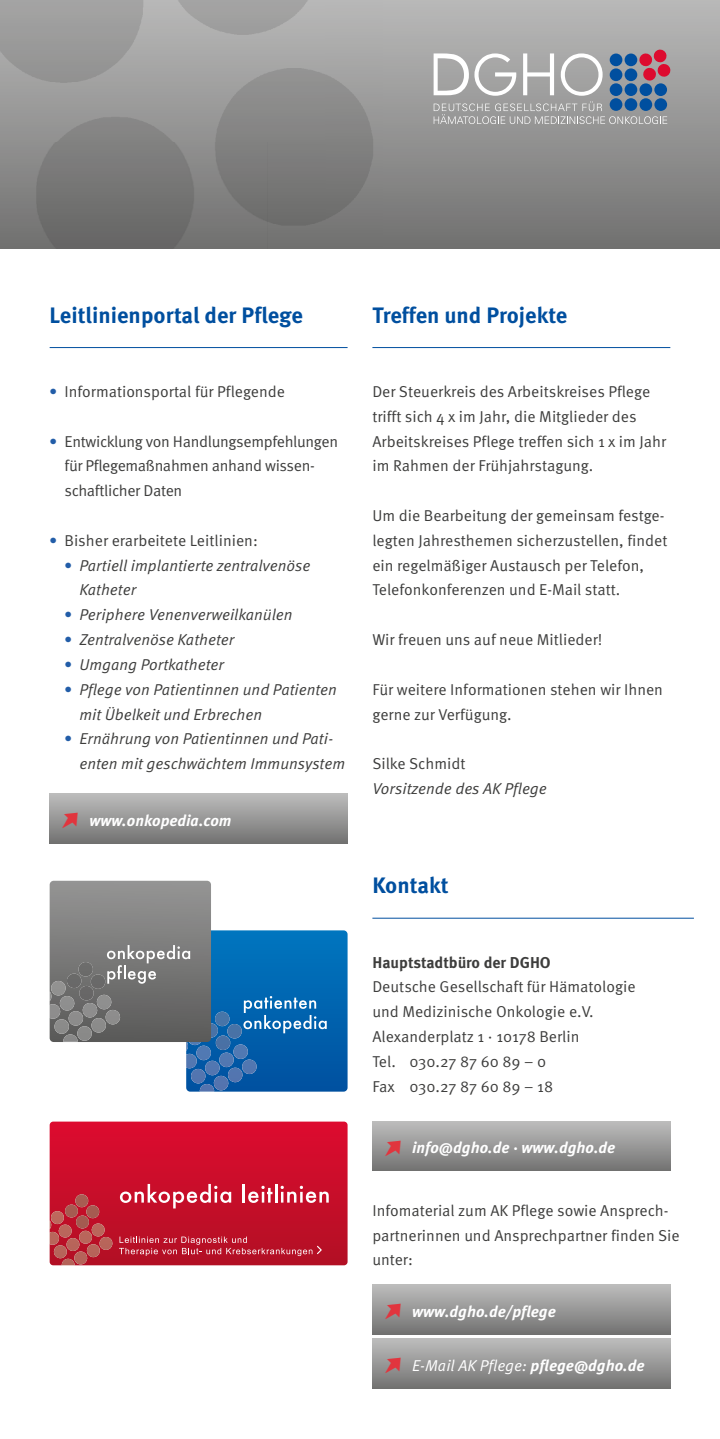
<style>
.page{position:relative;width:720px;height:1439px;background:#fff}
.page>*{position:absolute;margin:0;border:0;box-sizing:border-box;transform-origin:0 0}
.t1{font:700 22.4px "Meta Pro";color:#004f9f}
.t2{font:15.75px/24.8px "Meta Pro";color:#3d3d3c}
.t3{font:italic 15.75px/24.8px "Meta Pro";color:#3d3d3c}
.t4{font:15.75px/24.8px "Meta Pro";letter-spacing:-.02em;color:#3d3d3c}
.t5{font:italic 700 15.75px "Meta Pro";color:#fff}
.t6{font:italic 15.75px "Meta Pro";color:#fff}
.t7{font:700 15.75px "Meta Pro";color:#3d3d3c}
.t8{font:15.75px "Meta OT Norm";color:#3d3d3c}
.s1{font-weight:700;color:#225da8}
.s2{font-weight:700;font-style:normal;color:#225da8}
.s3{font-weight:700}
</style>
<div class="page">
<div style="left:382px;top:0;width:337px;height:248px;background:linear-gradient(to bottom,#b9b9b9,#727271)"></div>
<svg style="left:433px;top:50px;width:237px;height:74px"></svg>
<img style="left:0;top:0;width:382px;height:248px">
<hr style="left:372px;top:347px;width:298px;height:1px;background:#004f9f">
<hr style="left:372px;top:918px;width:321px;height:1px;background:#004f9f">
<div style="left:372px;top:1121px;width:298px;height:49px;background:linear-gradient(to bottom,#bebdbd,#747474)"></div>
<div style="left:372px;top:1284px;width:298px;height:50px;background:linear-gradient(to bottom,#bebebe,#747474)"></div>
<div style="left:372px;top:1338px;width:298px;height:50px;background:linear-gradient(to bottom,#bebebe,#757574)"></div>
<hr style="left:50px;top:347px;width:297px;height:1px;background:#004f9f">
<div style="left:50px;top:793px;width:297px;height:50px;background:linear-gradient(to bottom,#bebebe,#757474)"></div>
<svg style="left:50px;top:1121px;width:297px;height:144px"></svg>
<svg style="left:120px;top:1184px;width:111px;height:24px"></svg>
<hr style="left:242px;top:1184px;width:3px;height:18px;background:#fff">
<svg style="left:248px;top:1185px;width:24px;height:18px"></svg>
<hr style="left:274px;top:1184px;width:3px;height:18px;background:#fff">
<svg style="left:280px;top:1185px;width:48px;height:18px"></svg>
<svg style="left:50px;top:1194px;width:63px;height:71px"></svg>
<svg style="left:119px;top:1236px;width:203px;height:20px"></svg>
<svg style="left:50px;top:881px;width:297px;height:210px"></svg>
<svg style="left:385px;top:1140px;width:15px;height:15px"></svg>
<svg style="left:385px;top:1303px;width:15px;height:16px"></svg>
<svg style="left:385px;top:1357px;width:15px;height:16px"></svg>
<svg style="left:62px;top:812px;width:16px;height:16px"></svg>
<h1 class="t1" style="left:50px;top:300px;width:255px">Leitlinienportal der Pflege</h1>
<p class="t2" style="left:50px;top:379px;width:237px"><span class="s1">•</span> Informationsportal für Pflegende</p>
<p class="t4" style="left:64px;top:429px;width:275px;text-indent:-15px"><span class="s1">•</span> Entwicklung von Handlungsempfehlungen für Pflegemaßnahmen anhand wissen&shy;schaftlicher Daten</p>
<p class="t2" style="left:50px;top:528px;width:209px"><span class="s1">•</span> Bisher erarbeitete Leitlinien:</p>
<p class="t3" style="left:79px;top:553px;width:232px;text-indent:-15px"><span class="s2">•</span> Partiell implantierte zentralvenöse<br>Katheter</p>
<p class="t3" style="left:64px;top:603px;width:229px"><span class="s2">•</span> Periphere Venenverweilkanülen</p>
<p class="t3" style="left:64px;top:628px;width:171px"><span class="s2">•</span> Zentralvenöse Katheter</p>
<p class="t3" style="left:64px;top:653px;width:161px"><span class="s2">•</span> Umgang Portkatheter</p>
<p class="t3" style="left:79px;top:677px;width:259px;text-indent:-15px"><span class="s2">•</span> Pflege von Patientinnen und Patienten mit Übelkeit und Erbrechen</p>
<p class="t3" style="left:79px;top:727px;width:267px;text-indent:-15px"><span class="s2">•</span> Ernährung von Patientinnen und Pati&shy;enten mit geschwächtem Immunsystem</p>
<p class="t5" style="left:89px;top:810px;width:144px">www.onkopedia.com</p>
<h1 class="t1" style="left:372px;top:300px;width:196px">Treffen und Projekte</h1>
<p class="t2" style="left:372px;top:379px;width:295px">Der Steuerkreis des Arbeitskreises Pflege trifft sich 4 x im Jahr, die Mitglieder des Arbeitskreises Pflege treffen sich 1 x im Jahr im Rahmen der Frühjahrstagung.</p>
<p class="t2" style="left:372px;top:503px;width:296px">Um die Bearbeitung der gemeinsam festge&shy;legten Jahresthemen sicherzustellen, findet ein regelmäßiger Austausch per Telefon, Telefonkonferenzen und E-Mail statt.</p>
<p class="t2" style="left:372px;top:627px;width:231px">Wir freuen uns auf neue Mitlieder!</p>
<p class="t2" style="left:372px;top:677px;width:292px">Für weitere Informationen stehen wir Ihnen gerne zur Verfügung.</p>
<p class="t8" style="left:372px;top:754px;width:95px">Silke Schmidt</p>
<p class="t3" style="left:372px;top:777px;width:176px">Vorsitzende des AK Pflege</p>
<h1 class="t1" style="left:372px;top:871px;width:78px">Kontakt</h1>
<p class="t7" style="left:372px;top:952px;width:180px">Hauptstadtbüro der DGHO</p>
<p class="t2" style="left:372px;top:974px;width:264px">Deutsche Gesellschaft für Hämatologie und Medizinische Onkologie e.V.<br>Alexanderplatz 1 · 10178 Berlin<br>Tel. 030.27 87 60 89 – 0<br>Fax 030.27 87 60 89 – 18</p>
<p class="t5" style="left:412px;top:1138px;width:205px">info@dgho.de · www.dgho.de</p>
<p class="t2" style="left:372px;top:1198px;width:309px">Infomaterial zum AK Pflege sowie Ansprech&shy;partnerinnen und Ansprechpartner finden Sie unter:</p>
<p class="t5" style="left:412px;top:1301px;width:145px">www.dgho.de/pflege</p>
<p class="t6" style="left:412px;top:1356px;width:234px">E-Mail AK Pflege: <span class="s3">pflege@dgho.de</span></p>
</div>
